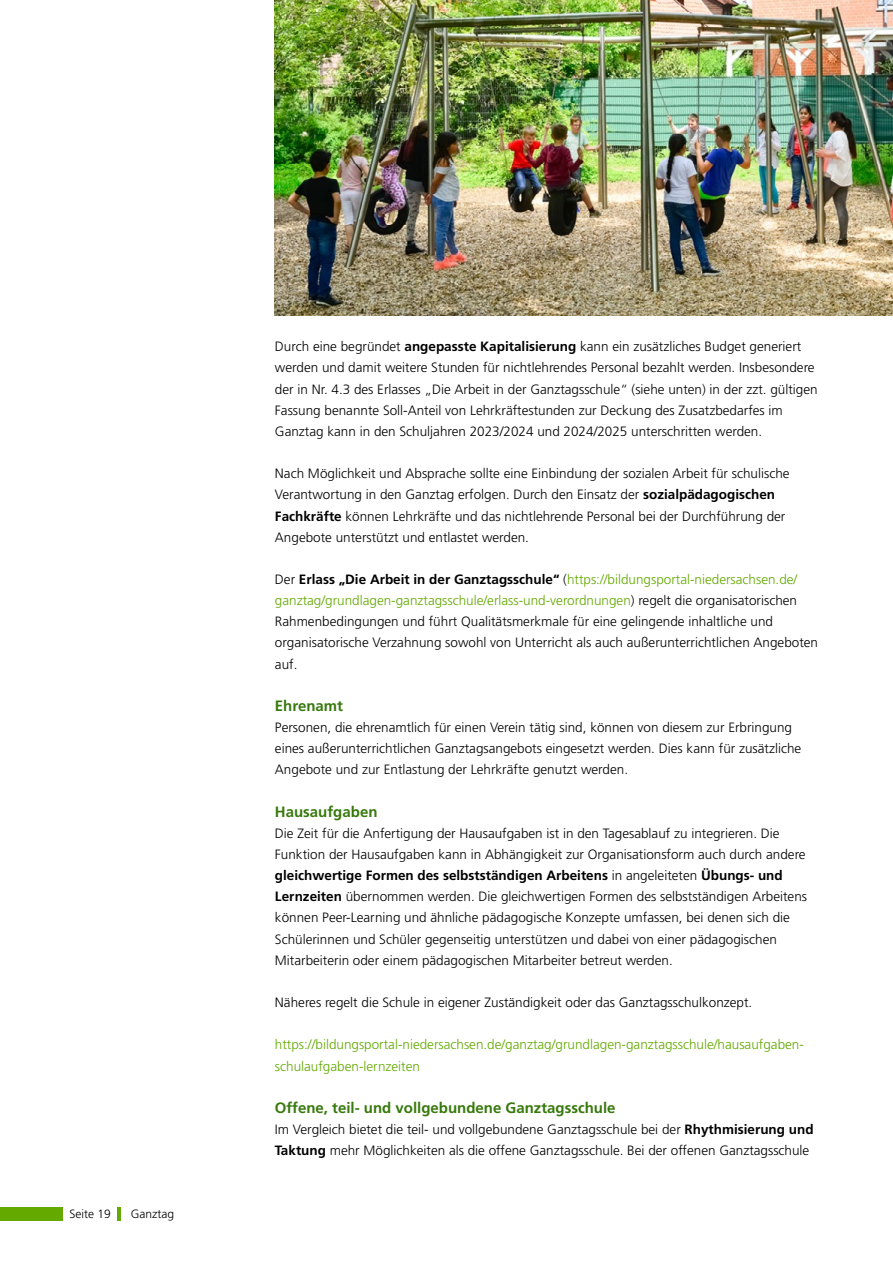
<style>
.page{position:relative;width:893px;height:1263px;background:#fff}
.page>*{position:absolute;margin:0;border:0;box-sizing:border-box;transform-origin:0 0}
.t1{font:700 15px "Frutiger LT Std";color:#37790c}
.t2{font:300 13.5px/21.1px "Frutiger LT Std";color:#000}
.t3{font:300 13.5px/21.1px "Frutiger LT Std";color:#63a900}
.t4{font:300 12px "Frutiger LT Std";color:#000}
.s1{font-weight:700}
.s2{color:#63a900}
</style>
<div class="page">
<hr style="left:117px;top:1207px;width:4px;height:13px;background:#63a900">
<div style="left:0;top:1207px;width:63px;height:13px;background:#63a900"></div>
<img style="left:275px;top:0;width:618px;height:316px">
<p class="t4" style="left:69px;top:1207px;width:43px">Seite 19</p>
<p class="t4" style="left:131px;top:1207px;width:45px">Ganztag</p>
<p class="t2" style="left:275px;top:336px;width:544px">Durch eine begründet <span class="s1">angepasste Kapitalisierung</span> kann ein zusätzliches Budget generiert werden und damit weitere Stunden für nichtlehrendes Personal bezahlt werden. Insbesondere der in Nr. 4.3 des Erlasses „Die Arbeit in der Ganztagsschule“ (siehe unten) in der zzt. gültigen Fassung benannte Soll-Anteil von Lehrkräftestunden zur Deckung des Zusatzbedarfes im Ganztag kann in den Schuljahren 2023/2024 und 2024/2025 unterschritten werden.</p>
<p class="t2" style="left:275px;top:463px;width:516px">Nach Möglichkeit und Absprache sollte eine Einbindung der sozialen Arbeit für schulische Verantwortung in den Ganztag erfolgen. Durch den Einsatz der <span class="s1">sozialpädagogischen Fachkräfte</span> können Lehrkräfte und das nichtlehrende Personal bei der Durchführung der Angebote unterstützt und entlastet werden.</p>
<p class="t2" style="left:275px;top:569px;width:545px">Der <span class="s1">Erlass „Die Arbeit in der Ganztagsschule“</span> (<span class="s2">https://bildungsportal-niedersachsen.de/ ganztag/grundlagen-ganztagsschule/erlass-und-verordnungen</span>) regelt die organisatorischen Rahmenbedingungen und führt Qualitätsmerkmale für eine gelingende inhaltliche und organisatorische Verzahnung sowohl von Unterricht als auch außerunterrichtlichen Angeboten auf.</p>
<p class="t1" style="left:275px;top:697px;width:70px">Ehrenamt</p>
<p class="t2" style="left:275px;top:717px;width:528px">Personen, die ehrenamtlich für einen Verein tätig sind, können von diesem zur Erbringung eines außerunterrichtlichen Ganztagsangebots eingesetzt werden. Dies kann für zusätzliche<br>Angebote und zur Entlastung der Lehrkräfte genutzt werden.</p>
<p class="t1" style="left:275px;top:802px;width:104px">Hausaufgaben</p>
<p class="t2" style="left:275px;top:823px;width:534px">Die Zeit für die Anfertigung der Hausaufgaben ist in den Tagesablauf zu integrieren. Die Funktion der Hausaufgaben kann in Abhängigkeit zur Organisationsform auch durch andere <span class="s1">gleichwertige Formen des selbstständigen Arbeitens</span> in angeleiteten <span class="s1">Übungs- und Lernzeiten</span> übernommen werden. Die gleichwertigen Formen des selbstständigen Arbeitens können Peer-Learning und ähnliche pädagogische Konzepte umfassen, bei denen sich die Schülerinnen und Schüler gegenseitig unterstützen und dabei von einer pädagogischen Mitarbeiterin oder einem pädagogischen Mitarbeiter betreut werden.</p>
<p class="t2" style="left:275px;top:992px;width:479px">Näheres regelt die Schule in eigener Zuständigkeit oder das Ganztagsschulkonzept.</p>
<p class="t3" style="left:275px;top:1034px;width:530px">https://bildungsportal-niedersachsen.de/ganztag/grundlagen-ganztagsschule/hausaufgaben&shy;schulaufgaben-lernzeiten</p>
<p class="t1" style="left:275px;top:1099px;width:342px">Offene, teil- und vollgebundene Ganztagsschule</p>
<p class="t2" style="left:275px;top:1119px;width:540px">Im Vergleich bietet die teil- und vollgebundene Ganztagsschule bei der <span class="s1">Rhythmisierung und<br>Taktung</span> mehr Möglichkeiten als die offene Ganztagsschule. Bei der offenen Ganztagsschule</p>
</div>
